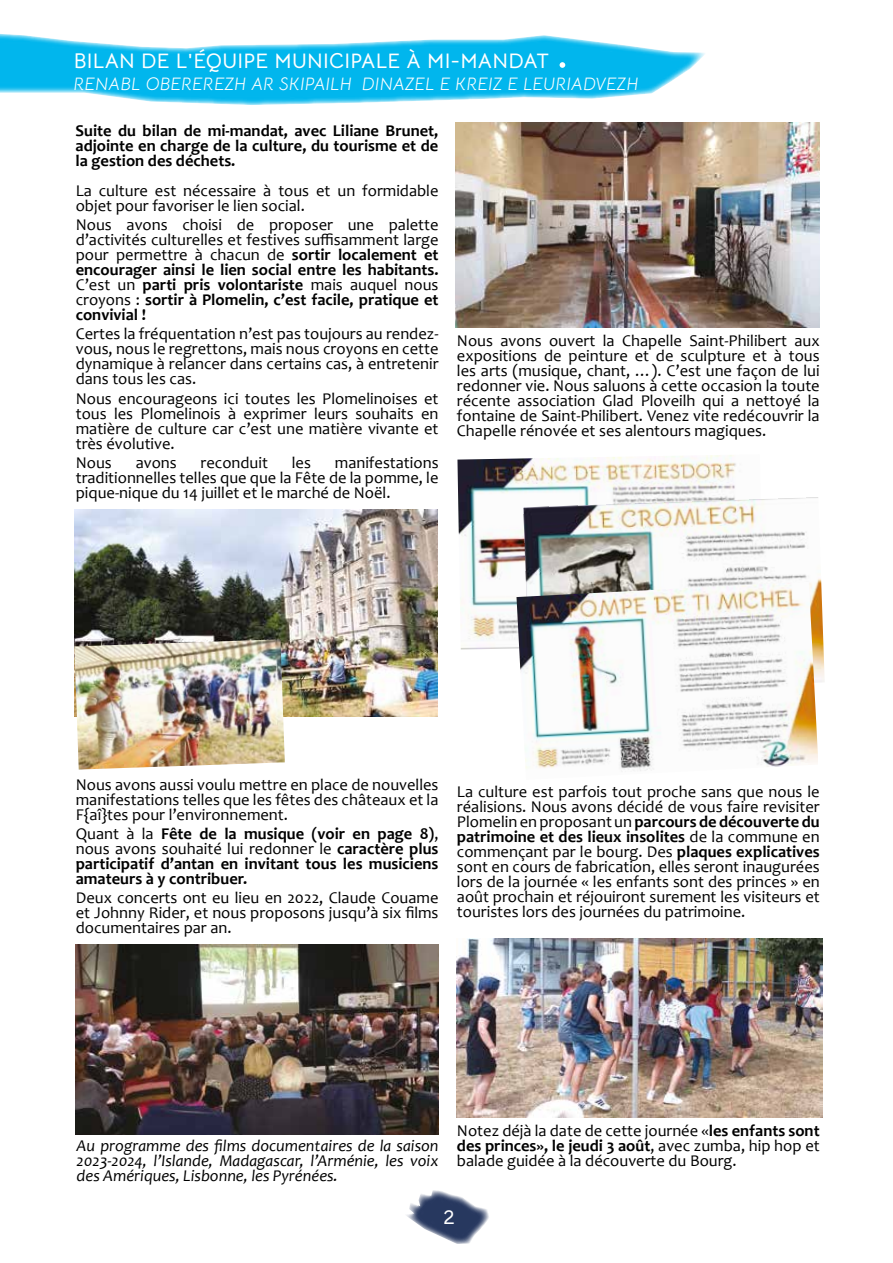
<style>
.page{position:relative;width:893px;height:1263px;background:#fff}
.page>*{position:absolute;margin:0;border:0;box-sizing:border-box;transform-origin:0 0}
.t1{font:700 54px "Bellota Text";color:#fff}
.t2{font:700 21px "Bellota Text";letter-spacing:.01em;color:#fff}
.t3{font:italic 18px "Bellota Text";letter-spacing:.01em;color:#fff}
.t4{font:16.5px/15px "Candara";color:#000;text-align:justify}
.t5{font:700 16.5px/15px "Candara";color:#000;text-align:justify}
.t6{font:italic 16.5px/15px "Candara";color:#000;text-align:justify}
.s1{font-weight:700}
.s2{font-weight:400}
</style>
<div class="page">
<svg style="left:406px;top:1190px;width:83px;height:54px"></svg>
<svg style="left:0;top:34px;width:705px;height:71px;fill:#01b6ed"></svg>
<img style="left:76px;top:944px;width:363px;height:190px">
<img style="left:456px;top:123px;width:364px;height:204px">
<img style="left:457px;top:938px;width:366px;height:180px">
<img style="left:457px;top:455px;width:279px;height:194px">
<img style="left:523px;top:497px;width:301px;height:185px">
<img style="left:516px;top:582px;width:302px;height:189px">
<img style="left:75px;top:510px;width:362px;height:207px">
<img style="left:74px;top:639px;width:211px;height:130px">
<p class="t2" style="left:74px;top:43px;width:477px">BILAN DE L'ÉQUIPE MUNICIPALE À MI-MANDAT</p>
<h1 class="t1" style="left:555px;top:4px;width:15px">.</h1>
<p class="t3" style="left:74px;top:69px;width:566px">RENABL OBEREREZH AR SKIPAILH DINAZEL E KREIZ E LEURIADVEZH</p>
<p class="t5" style="left:76px;top:123px;width:364px">Suite du bilan de mi-mandat, avec Liliane Brunet, adjointe en charge de la culture, du tourisme et de la gestion des déchets.</p>
<p class="t4" style="left:76px;top:183px;width:364px">La culture est nécessaire à tous et un formidable objet pour favoriser le lien social.</p>
<p class="t4" style="left:76px;top:217px;width:364px">Nous avons choisi de proposer une palette d’activités culturelles et festives suffisamment large pour permettre à chacun de <span class="s1">sortir localement et encourager ainsi le lien social entre les habitants.<br></span>C’est un <span class="s1">parti pris volontariste</span> mais auquel nous croyons : <span class="s1">sortir à Plomelin, c’est facile, pratique et convivial !</span></p>
<p class="t4" style="left:76px;top:326px;width:364px">Certes la fréquentation n’est pas toujours au rendez&shy;vous, nous le regrettons, mais nous croyons en cette dynamique à relancer dans certains cas, à entretenir dans tous les cas.</p>
<p class="t4" style="left:76px;top:390px;width:364px">Nous encourageons ici toutes les Plomelinoises et tous les Plomelinois à exprimer leurs souhaits en matière de culture car c’est une matière vivante et très évolutive.</p>
<p class="t4" style="left:76px;top:455px;width:38px">Nous</p>
<p class="t4" style="left:136px;top:455px;width:43px">avons</p>
<p class="t4" style="left:201px;top:455px;width:69px">reconduit</p>
<p class="t4" style="left:292px;top:455px;width:21px">les</p>
<p class="t4" style="left:457px;top:333px;width:364px">Nous avons ouvert la Chapelle Saint-Philibert aux expositions de peinture et de sculpture et à tous les arts (musique, chant, …). C’est une façon de lui redonner vie. Nous saluons à cette occasion la toute récente association Glad Ploveilh qui a nettoyé la fontaine de Saint-Philibert. Venez vite redécouvrir la Chapelle rénovée et ses alentours magiques.</p>
<p class="t4" style="left:76px;top:455px;width:364px;text-indent:259px">manifestations traditionnelles telles que que la Fête de la pomme, le pique-nique du 14 juillet et le marché de Noël.</p>
<p class="t4" style="left:76px;top:777px;width:364px">Nous avons aussi voulu mettre en place de nouvelles manifestations telles que les fêtes des châteaux et la F{aî}tes pour l’environnement.</p>
<p class="t5" style="left:76px;top:826px;width:364px"><span class="s2">Quant à la</span> Fête de la musique (voir en page 8)<span class="s2">, nous avons souhaité lui redonner le</span> caractère plus participatif d’antan en invitant tous les musiciens amateurs à y contribuer.</p>
<p class="t4" style="left:76px;top:890px;width:364px">Deux concerts ont eu lieu en 2022, Claude Couame et Johnny Rider, et nous proposons jusqu’à six films documentaires par an.</p>
<p class="t4" style="left:457px;top:784px;width:364px">La culture est parfois tout proche sans que nous le réalisions. Nous avons décidé de vous faire revisiter Plomelin en proposant un <span class="s1">parcours de découverte du patrimoine et des lieux insolites</span> de la commune en commençant par le bourg. Des <span class="s1">plaques explicatives </span>sont en cours de fabrication, elles seront inaugurées lors de la journée « les enfants sont des princes » en août prochain et réjouiront surement les visiteurs et touristes lors des journées du patrimoine.</p>
<p class="t6" style="left:77px;top:1138px;width:363px">Au programme des films documentaires de la saison 2023-2024, l’Islande, Madagascar, l’Arménie, les voix des Amériques, Lisbonne, les Pyrénées.</p>
<p class="t4" style="left:457px;top:1123px;width:364px">Notez déjà la date de cette journée «<span class="s1">les enfants sont des princes», le jeudi 3 août</span>, avec zumba, hip hop et balade guidée à la découverte du Bourg.</p>
<p class="t2" style="left:443px;top:1199px;width:13px">2</p>
</div>
